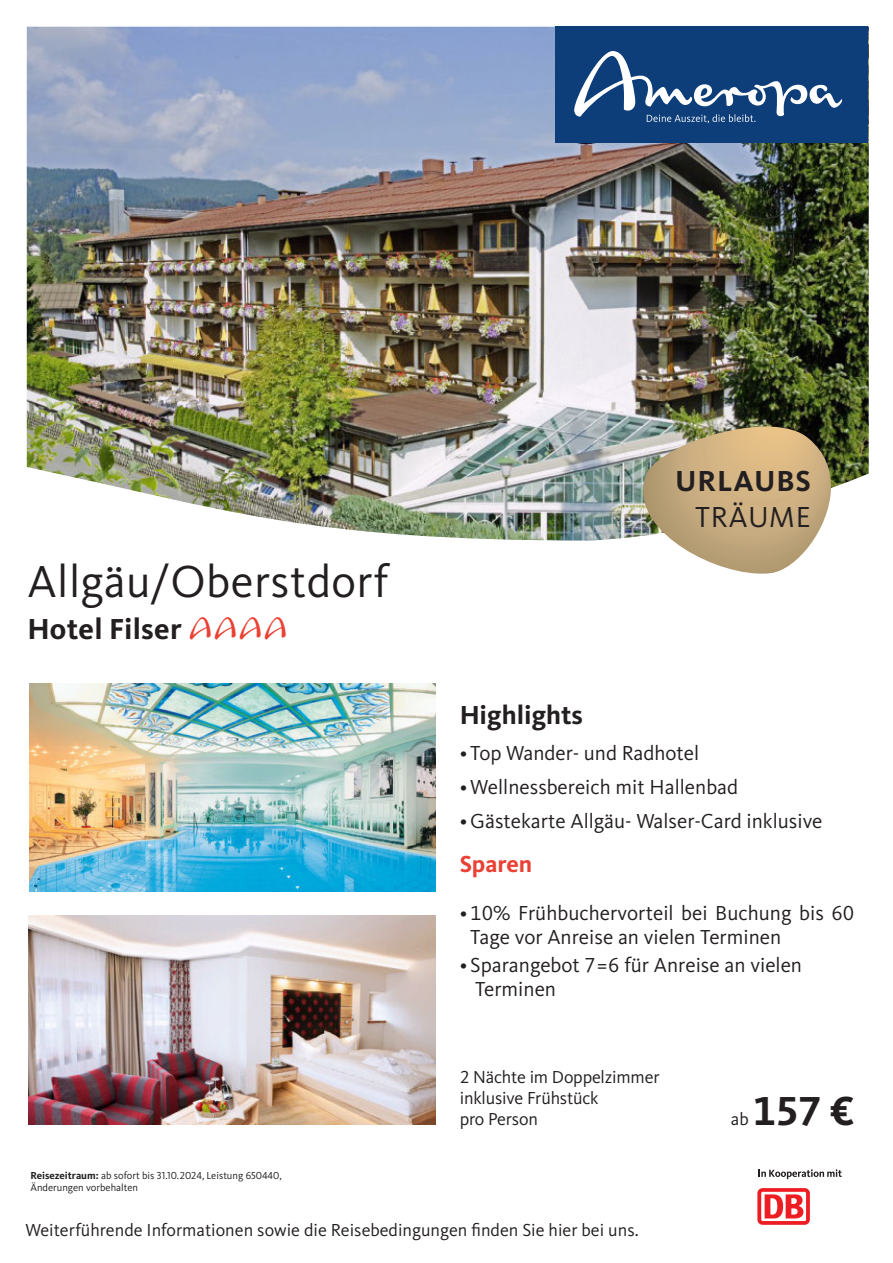
<style>
.page{position:relative;width:893px;height:1263px;background:#fff}
.page>*{position:absolute;margin:0;border:0;box-sizing:border-box;transform-origin:0 0}
.t1{font:46.5px "Kievit Pro";letter-spacing:.01em;color:#231f20}
.t2{font:700 42px "Kievit Pro";color:#231f20}
.t3{font:700 30px "Kievit Pro";letter-spacing:.01em;color:#231f20}
.t4{font:700 30px "Kievit Pro";letter-spacing:.03em;color:#231f20}
.t5{font:30px "Kievit Pro";letter-spacing:.03em;color:#231f20}
.t6{font:700 27px "Kievit Pro";color:#231f20}
.t7{font:700 24px "Kievit Pro";color:#ea4134}
.t8{font:21px/24px "Kievit Pro";color:#231f20}
.t9{font:18px/21.1px "Kievit Pro";color:#231f20}
.t10{font:10.5px/12px "Kievit Pro";color:#231f20}
.s1{font-weight:700}
</style>
<div class="page">
<img style="left:27px;top:27px;width:842px;height:514px">
<div style="left:757px;top:1188px;width:53px;height:37px;background:linear-gradient(to right,#ee1d23,#ee1d23);border-radius:5px"></div>
<svg style="left:761px;top:1192px;width:45px;height:29px"></svg>
<svg style="left:765px;top:1194px;width:38px;height:24px"></svg>
<svg style="left:758px;top:1169px;width:84px;height:10px"></svg>
<div style="left:555px;top:26px;width:312px;height:116px;background:#0d3e7a"></div>
<svg style="left:574px;top:51px;width:268px;height:72px"></svg>
<svg style="left:643px;top:427px;width:188px;height:147px;background:#c8b38e"></svg>
<img style="left:30px;top:683px;width:406px;height:209px">
<img style="left:29px;top:916px;width:407px;height:208px">
<h1 class="t1" style="left:27px;top:553px;width:363px">Allgäu/Oberstdorf</h1>
<h3 class="t3" style="left:27px;top:611px;width:156px">Hotel Filser</h3>
<p class="t10" style="left:30px;top:1169px;width:253px"><span class="s1">Reisezeitraum:</span> ab sofort bis 31.10.2024, Leistung 650440,<br>Änderungen vorbehalten</p>
<h3 class="t4" style="left:675px;top:463px;width:137px">URLAUBS</h3>
<h3 class="t5" style="left:695px;top:499px;width:117px">TRÄUME</h3>
<p class="t6" style="left:460px;top:698px;width:125px">Highlights</p>
<p class="t8" style="left:460px;top:740px;width:241px">• Top Wander- und Radhotel</p>
<p class="t8" style="left:460px;top:775px;width:280px">•Wellnessbereich mit Hallenbad</p>
<p class="t8" style="left:460px;top:809px;width:364px">• Gästekarte Allgäu- Walser-Card inklusive</p>
<p class="t7" style="left:460px;top:849px;width:74px">Sparen</p>
<p class="t8" style="left:470px;top:900px;width:386px;text-indent:-11px">• 10% Frühbuchervorteil bei Buchung bis 60<br>Tage vor Anreise an vielen Terminen</p>
<p class="t8" style="left:475px;top:953px;width:329px;text-indent:-15px">• Sparangebot 7=6 für Anreise an vielen<br>Terminen</p>
<p class="t9" style="left:460px;top:1066px;width:201px">2 Nächte im Doppelzimmer inklusive Frühstück<br>pro Person</p>
<h2 class="t2" style="left:753px;top:1086px;width:103px">157 €</h2>
<p class="t9" style="left:731px;top:1109px;width:19px">ab</p>
<p class="t9" style="left:26px;top:1220px;width:615px">Weiterführende Informationen sowie die Reisebedingungen finden Sie hier bei uns.</p>
</div>
